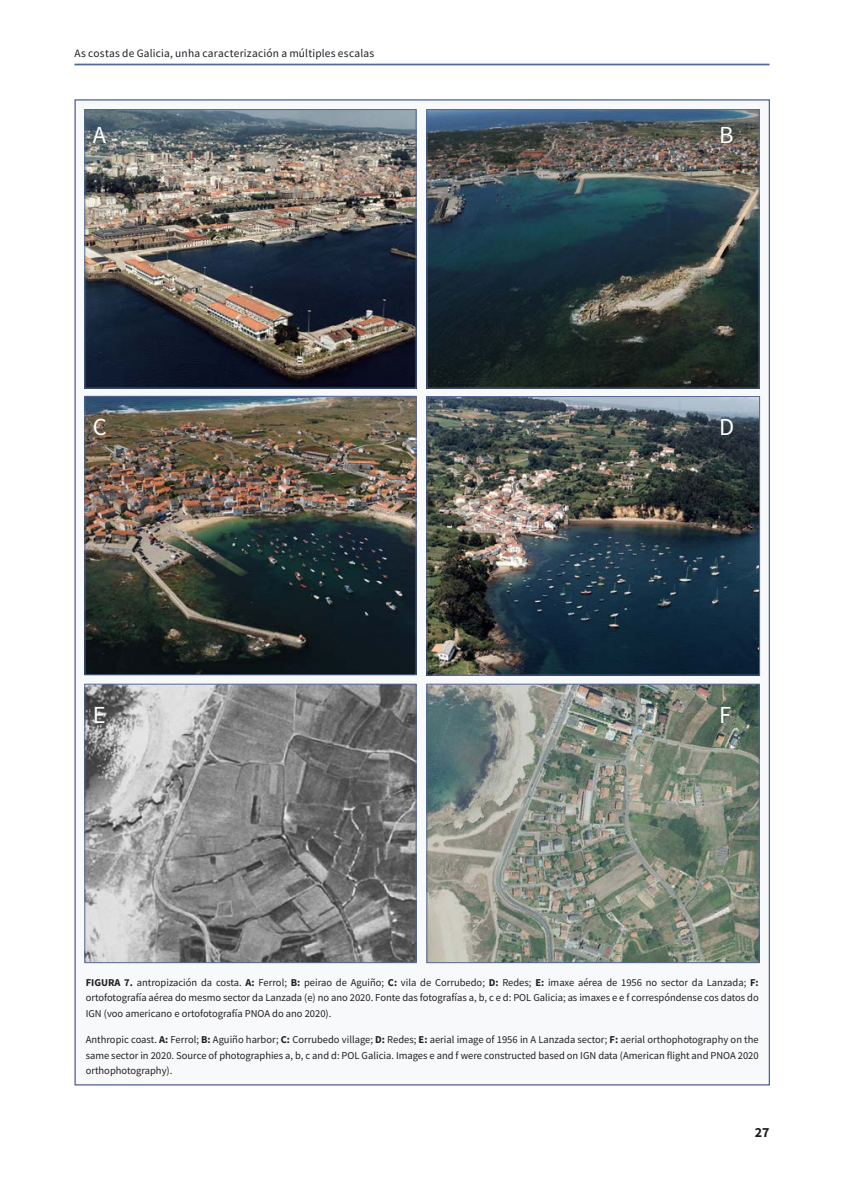
<style>
.page{position:relative;width:844px;height:1191px;background:#fff}
.page>*{position:absolute;margin:0;border:0;box-sizing:border-box;transform-origin:0 0}
.t1{font:24.5px "Source Sans Pro";color:#fff}
.t2{font:700 14px "Source Sans Pro";color:#231f20}
.t3{font:11.38px "Source Sans Pro";letter-spacing:.02em;color:#231f20}
.t4{font:10.5px/15.8px "Source Sans Pro";color:#231f20;text-align:justify}
.s1{font-weight:700}
</style>
<div class="page">
<div style="left:75px;top:100px;width:694px;height:984px;background:#f8f9fb"></div>
<img style="left:86px;top:111px;width:328px;height:275px">
<div style="left:84px;top:109px;width:332px;height:279px;border:1px solid #536895"></div>
<img style="left:428px;top:111px;width:329px;height:275px">
<div style="left:426px;top:109px;width:333px;height:279px;border:1px solid #536895"></div>
<img style="left:86px;top:685px;width:328px;height:276px">
<div style="left:84px;top:683px;width:332px;height:280px;border:1px solid #536895"></div>
<img style="left:428px;top:685px;width:329px;height:276px">
<div style="left:426px;top:683px;width:333px;height:280px;border:1px solid #536895"></div>
<img style="left:86px;top:398px;width:328px;height:275px">
<div style="left:84px;top:396px;width:332px;height:279px;border:1px solid #536895"></div>
<img style="left:428px;top:398px;width:329px;height:275px">
<div style="left:426px;top:396px;width:333px;height:279px;border:1px solid #536895"></div>
<hr style="left:74px;top:64px;width:695px;height:1px;background:#536895">
<p class="t3" style="left:74px;top:46px;width:301px">As costas de Galicia, unha caracterización a múltiples escalas</p>
<h1 class="t1" style="left:93px;top:119px;width:15px">A</h1>
<h1 class="t1" style="left:719px;top:119px;width:16px">B</h1>
<h1 class="t1" style="left:93px;top:412px;width:15px">C</h1>
<h1 class="t1" style="left:719px;top:412px;width:17px">D</h1>
<h1 class="t1" style="left:93px;top:699px;width:14px">E</h1>
<h1 class="t1" style="left:719px;top:699px;width:14px">F</h1>
<p class="t4" style="left:86px;top:974px;width:674px"><span class="s1">FIGURA 7.</span> antropización da costa. <span class="s1">A:</span> Ferrol; <span class="s1">B:</span> peirao de Aguiño; <span class="s1">C:</span> vila de Corrubedo; <span class="s1">D:</span> Redes; <span class="s1">E:</span> imaxe aérea de 1956 no sector da Lanzada; <span class="s1">F: </span>ortofotografía aérea do mesmo sector da Lanzada (e) no ano 2020. Fonte das fotografías a, b, c e d: POL Galicia; as imaxes e e f correspóndense cos datos do IGN (voo americano e ortofotografía PNOA do ano 2020).</p>
<p class="t4" style="left:86px;top:1031px;width:674px">Anthropic coast. <span class="s1">A:</span> Ferrol; <span class="s1">B:</span> Aguiño harbor; <span class="s1">C:</span> Corrubedo village; <span class="s1">D:</span> Redes; <span class="s1">E:</span> aerial image of 1956 in A Lanzada sector; <span class="s1">F:</span> aerial orthophotography on the same sector in 2020. Source of photographies a, b, c and d: POL Galicia. Images e and f were constructed based on IGN data (American flight and PNOA 2020 orthophotography).</p>
<h2 class="t2" style="left:754px;top:1122px;width:16px">27</h2>
</div>
